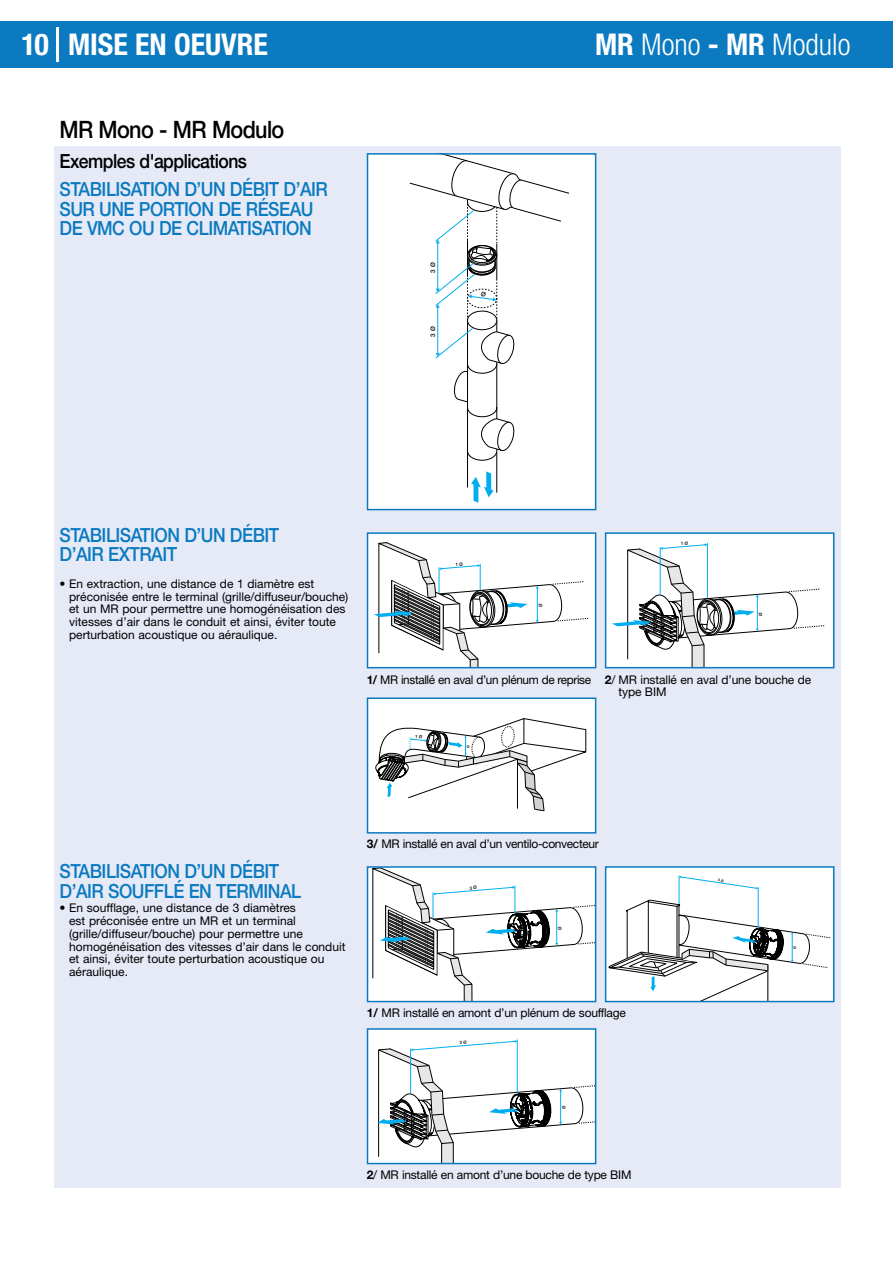
<style>
.page{position:relative;width:893px;height:1263px;background:#fff}
.page>*{position:absolute;margin:0;border:0;box-sizing:border-box;transform-origin:0 0}
.t1{font:300 condensed 30px "Helvetica Neue LT Std";color:#fff}
.t2{font:700 condensed 30px "Helvetica Neue LT Std";color:#fff}
.t3{font:500 24px "Helvetica Neue";letter-spacing:-.03em;color:#000;scale:.9 1}
.t4{font:500 19.5px/19.5px "Helvetica Neue";letter-spacing:-.03em;color:#0b7ac0;scale:.9 1}
.t5{font:500 19.5px "Helvetica Neue";letter-spacing:-.03em;color:#000;scale:.9 1}
.t6{font:12px/12.8px "Helvetica Neue";color:#000}
.t7{font:12px "Helvetica Neue";letter-spacing:-.02em;color:#000}
.t8{font:12px "Helvetica Neue";letter-spacing:-.03em;color:#000}
.t9{font:500 6.3px "Helvetica Neue";color:#000}
.t10{font:500 4.5px "Helvetica Neue";color:#000}
.t11{font:500 3.75px "Helvetica Neue";color:#000}
.t12{font:500 3.6px "Helvetica Neue";color:#000}
.s1{font-weight:700}
</style>
<div class="page">
<div style="left:0;top:21px;width:893px;height:47px;background:#0b7ac0"></div>
<hr style="left:56px;top:27px;width:2px;height:34px;background:#fff">
<div style="left:54px;top:146px;width:787px;height:1042px;background:#e5eaf6"></div>
<div style="left:367px;top:154px;width:229px;height:356px;background:#fff"></div>
<div style="left:367px;top:153px;width:229px;height:357px;border:2px solid #0b7ac0"></div>
<div style="left:367px;top:533px;width:229px;height:135px;background:#fff"></div>
<div style="left:367px;top:532px;width:229px;height:136px;border:2px solid #0b7ac0"></div>
<div style="left:367px;top:698px;width:229px;height:135px;background:#fff"></div>
<div style="left:367px;top:697px;width:229px;height:136px;border:2px solid #0b7ac0"></div>
<div style="left:606px;top:533px;width:228px;height:135px;background:#fff"></div>
<div style="left:605px;top:532px;width:229px;height:136px;border:2px solid #0b7ac0"></div>
<div style="left:367px;top:1029px;width:229px;height:134px;background:#fff"></div>
<div style="left:367px;top:1028px;width:229px;height:136px;border:2px solid #0b7ac0"></div>
<div style="left:367px;top:866px;width:229px;height:136px;border:2px solid #0b7ac0"></div>
<div style="left:606px;top:867px;width:228px;height:134px;background:#fff"></div>
<div style="left:605px;top:866px;width:229px;height:136px;border:2px solid #0b7ac0"></div>
<svg style="left:410px;top:154px;width:159px;height:349px"></svg>
<svg style="left:374px;top:542px;width:214px;height:126px"></svg>
<svg style="left:375px;top:718px;width:211px;height:93px"></svg>
<svg style="left:612px;top:533px;width:212px;height:135px"></svg>
<svg style="left:377px;top:1029px;width:219px;height:134px"></svg>
<svg style="left:373px;top:867px;width:223px;height:134px;background:#dee1e3"></svg>
<svg style="left:609px;top:875px;width:222px;height:126px"></svg>
<h1 class="t2" style="left:68px;top:26px;width:201px">MISE EN OEUVRE</h1>
<h1 class="t2" style="left:21px;top:26px;width:29px">10</h1>
<h1 class="t1" style="left:595px;top:27px;width:257px"><span class="s1">MR</span> Mono <span class="s1">- MR</span> Modulo</h1>
<h2 class="t3" style="left:60px;top:115px;width:251px">MR Mono - MR Modulo</h2>
<h3 class="t5" style="left:60px;top:149px;width:210px">Exemples d'applications</h3>
<h3 class="t4" style="left:60px;top:179px;width:300px">STABILISATION D’UN DÉBIT D’AIR<br>SUR UNE PORTION DE RÉSEAU<br>DE VMC OU DE CLIMATISATION</h3>
<p class="t9" style="left:429px;top:273px;width:12px;rotate:-90deg">3 Ø</p>
<p class="t9" style="left:429px;top:336px;width:12px;rotate:-90deg">3 Ø</p>
<h3 class="t4" style="left:60px;top:525px;width:246px">STABILISATION D’UN DÉBIT<br>D’AIR EXTRAIT</h3>
<p class="t6" style="left:69px;top:577px;width:281px;text-indent:-10px">• En extraction, une distance de 1 diamètre est préconisée entre le terminal (grille/diffuseur/bouche) et un MR pour permettre une homogénéisation des vitesses d’air dans le conduit et ainsi, éviter toute perturbation acoustique ou aéraulique.</p>
<p class="t10" style="left:538px;top:607px;width:5px;rotate:-90deg">Ø</p>
<p class="t10" style="left:758px;top:616px;width:5px;rotate:-90deg">Ø</p>
<p class="t8" style="left:367px;top:672px;width:226px"><span class="s1">1/</span> MR installé en aval d’un plénum de reprise</p>
<p class="t6" style="left:618px;top:673px;width:194px;text-indent:-14px"><span class="s1">2</span>/ MR installé en aval d’une bouche de type BIM</p>
<p class="t12" style="left:466px;top:748px;width:4px;rotate:-90deg">Ø</p>
<h3 class="t4" style="left:60px;top:861px;width:270px">STABILISATION D’UN DÉBIT<br>D’AIR SOUFFLÉ EN TERMINAL</h3>
<p class="t6" style="left:69px;top:902px;width:278px;text-indent:-10px">• En soufflage, une distance de 3 diamètres<br>est préconisée entre un MR et un terminal (grille/diffuseur/bouche) pour permettre une homogénéisation des vitesses d’air dans le conduit et ainsi, éviter toute perturbation acoustique ou aéraulique.</p>
<p class="t8" style="left:367px;top:836px;width:234px"><span class="s1">3/</span> MR installé en aval d’un ventilo-convecteur</p>
<p class="t10" style="left:557px;top:930px;width:5px;rotate:-90deg">Ø</p>
<p class="t7" style="left:367px;top:1005px;width:261px"><span class="s1">1/</span> MR installé en amont d’un plénum de soufflage</p>
<p class="t10" style="left:561px;top:1109px;width:5px;rotate:-90deg">Ø</p>
<p class="t7" style="left:367px;top:1167px;width:266px"><span class="s1">2</span>/ MR installé en amont d’une bouche de type BIM</p>
<p class="t11" style="left:793px;top:949px;width:4px;rotate:-90deg">Ø</p>
</div>
